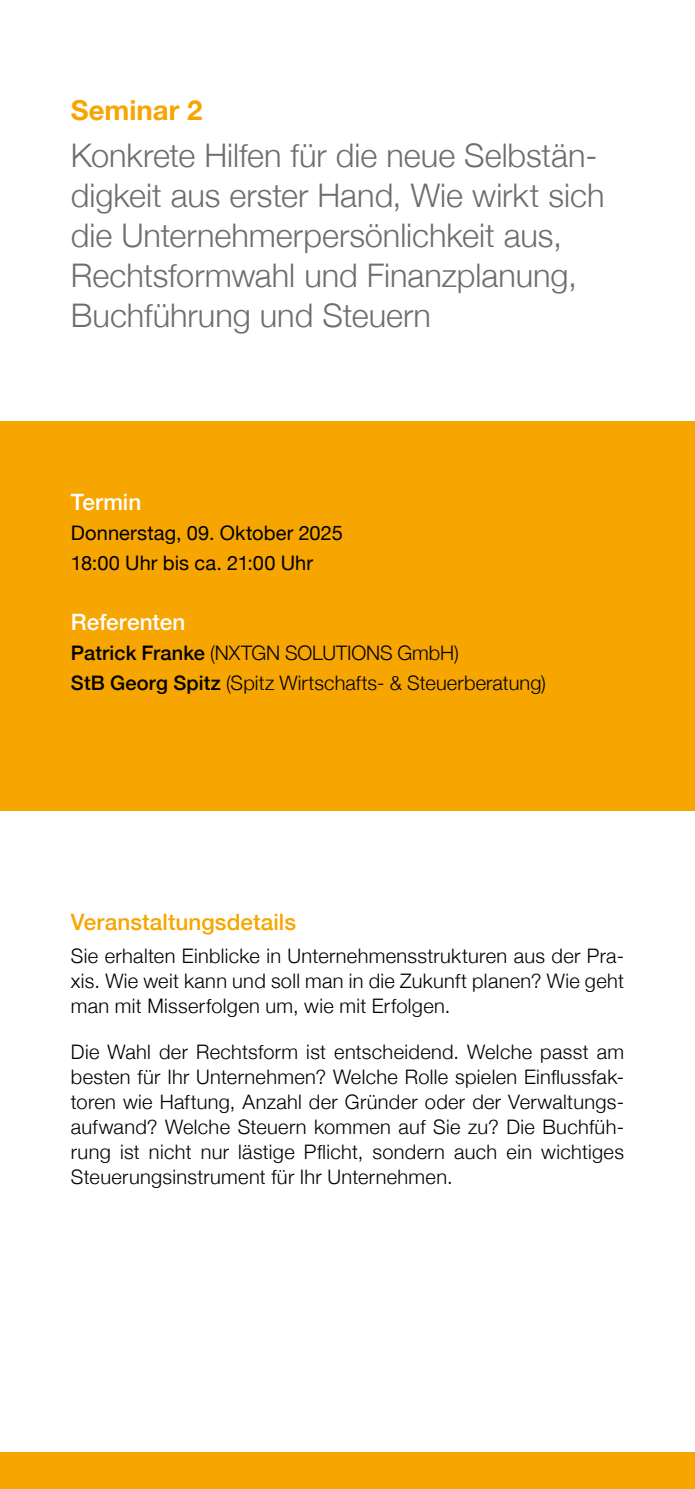
<style>
.page{position:relative;width:695px;height:1489px;background:#fff}
.page>*{position:absolute;margin:0;border:0;box-sizing:border-box;transform-origin:0 0}
.t1{font:300 32.5px/40px "Helvetica Neue";color:#6e6e6e}
.t2{font:700 27.5px "Helvetica Neue";color:#f7a500}
.t3{font:500 22.5px "Helvetica Neue";letter-spacing:.005em;color:#f7a500}
.t4{font:500 22.5px "Helvetica Neue";color:#fff}
.t5{font:300 20px/25px "Helvetica Neue";letter-spacing:.015em;color:#000;text-align:justify}
.t6{font:20px/30px "Helvetica Neue";letter-spacing:.005em;color:#000}
.s1{font-weight:500}
</style>
<div class="page">
<div style="left:0;top:1452px;width:694px;height:36px;background:#f7a500"></div>
<div style="left:0;top:420px;width:694px;height:390px;background:#f7a500"></div>
<h2 class="t2" style="left:71px;top:89px;width:133px">Seminar 2</h2>
<h1 class="t1" style="left:71px;top:133px;width:535px">Konkrete Hilfen für die neue Selbstän&shy;digkeit aus erster Hand, Wie wirkt sich die Unternehmerpersönlichkeit aus, Rechtsformwahl und Finanzplanung, Buchführung und Steuern</h1>
<p class="t4" style="left:71px;top:484px;width:72px">Termin</p>
<p class="t6" style="left:71px;top:519px;width:273px">Donnerstag, 09. Oktober 2025<br>18:00 Uhr bis ca. 21:00 Uhr</p>
<p class="t4" style="left:71px;top:604px;width:116px">Referenten</p>
<p class="t5" style="left:71px;top:636px;width:476px;line-height:30px"><span class="s1">Patrick Franke</span> (NXTGN SOLUTIONS GmbH)<br><span class="s1">StB Georg Spitz</span> (Spitz Wirtschafts- &amp; Steuerberatung)</p>
<p class="t3" style="left:71px;top:904px;width:226px">Veranstaltungsdetails</p>
<p class="t5" style="left:71px;top:941px;width:554px">Sie erhalten Einblicke in Unternehmensstrukturen aus der Pra&shy;xis. Wie weit kann und soll man in die Zukunft planen? Wie geht man mit Misserfolgen um, wie mit Erfolgen.</p>
<p class="t5" style="left:71px;top:1037px;width:554px">Die Wahl der Rechtsform ist entscheidend. Welche passt am besten für Ihr Unternehmen? Welche Rolle spielen Einflussfak&shy;toren wie Haftung, Anzahl der Gründer oder der Verwaltungs&shy;aufwand? Welche Steuern kommen auf Sie zu? Die Buchfüh&shy;rung ist nicht nur lästige Pflicht, sondern auch ein wichtiges Steuerungsinstrument für Ihr Unternehmen.</p>
</div>
